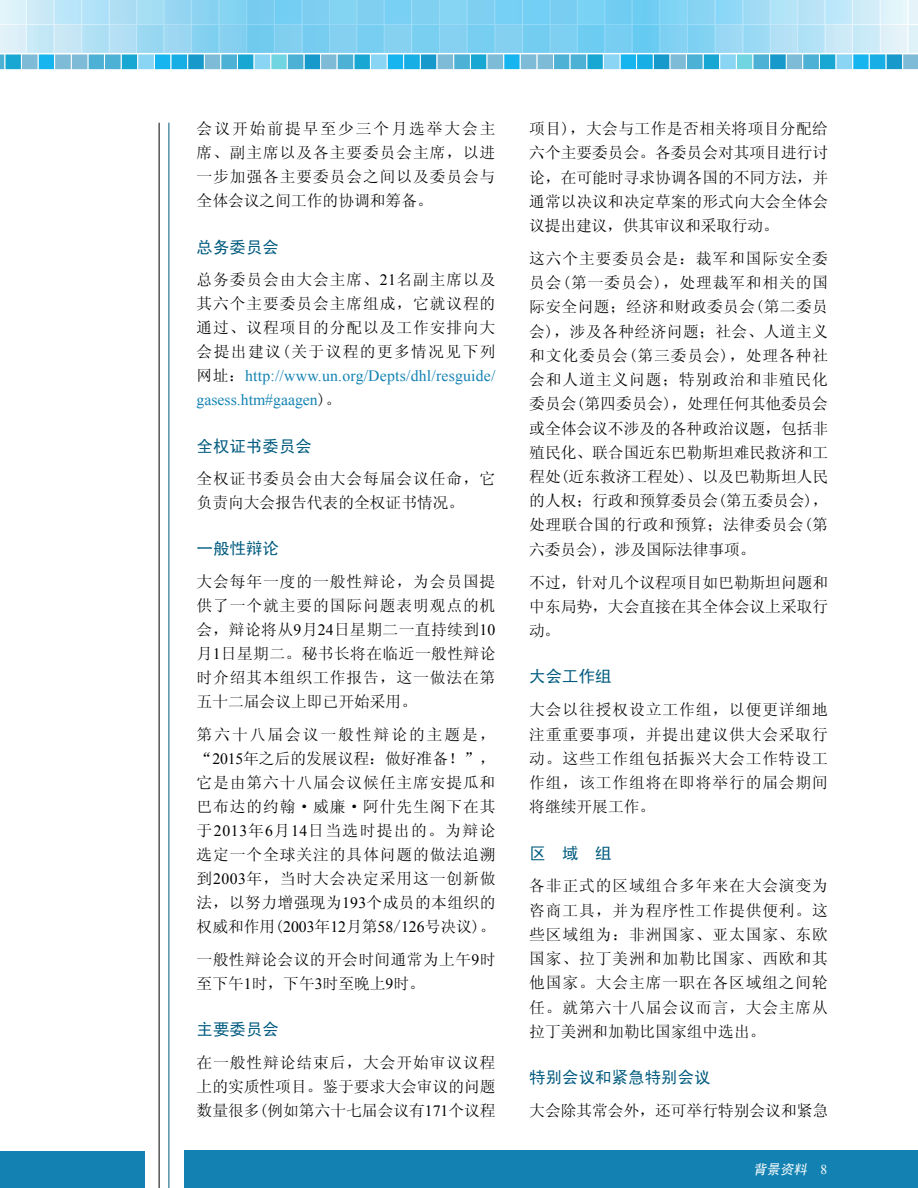
<style>
.page{position:relative;width:918px;height:1188px;background:#fff}
.page>*{position:absolute;margin:0;border:0;box-sizing:border-box;transform-origin:0 0}
.t1{font:16.5px "Sim Hei";color:#005b7f}
.t2{font:15.75px/24.2px "Sim Sun";letter-spacing:.025em;color:#000;text-align:justify}
.t3{font:15.75px/24px "Times New Roman";letter-spacing:.015em;color:#1382b3}
.t4{font:15.75px "Sim Sun";color:#000}
.t5{font:italic 13.5px "Sim Hei";color:#fff}
.s1{font-family:"Times New Roman"}
.s2{font-family:"Sim Sun";color:#000}
.s3{font-family:"Sim Hei"}
.s4{font-family:"Times New Roman";font-style:normal}
</style>
<div class="page">
<div style="left:0;top:1151px;width:145px;height:37px;background:#1382b3"></div>
<div style="left:185px;top:1150px;width:733px;height:38px;background:#1382b3"></div>
<hr style="left:169px;top:123px;width:1px;height:1065px;background:#005b7f">
<hr style="left:159px;top:123px;width:1px;height:1065px;background:#000">
<svg style="left:0;top:0;width:918px;height:69px;background:#92d6f1"></svg>
<div style="left:221px;top:54px;width:17px;height:16px;background:#4cb1d4;border:1px solid #fff"></div>
<div style="left:104px;top:54px;width:17px;height:16px;background:#4cb1d4;border:1px solid #fff"></div>
<div style="left:337px;top:54px;width:17px;height:16px;background:#4cb1d4;border:1px solid #fff"></div>
<div style="left:55px;top:54px;width:16px;height:16px;background:#7dbbd6"></div>
<div style="left:287px;top:54px;width:17px;height:16px;background:#4cb1d4;border:1px solid #fff"></div>
<div style="left:171px;top:54px;width:17px;height:16px;background:#17ade5;border:1px solid #fff"></div>
<div style="left:404px;top:54px;width:16px;height:16px;background:#17ade5"></div>
<div style="left:21px;top:54px;width:17px;height:16px;background:#7dbbd6;border:1px solid #fff"></div>
<div style="left:254px;top:54px;width:17px;height:16px;background:#8bd5f4;border:1px solid #fff"></div>
<div style="left:138px;top:54px;width:16px;height:16px;background:#8bd5f4"></div>
<div style="left:370px;top:54px;width:17px;height:16px;background:#8bd5f4;border:1px solid #fff"></div>
<div style="left:437px;top:53px;width:17px;height:17px;background:#7dbbd6;border:1px solid #fff"></div>
<div style="left:670px;top:53px;width:16px;height:17px;background:#7dbbd6;border:1px solid #fff"></div>
<svg style="left:553px;top:53px;width:17px;height:17px"></svg>
<div style="left:786px;top:53px;width:17px;height:17px;background:#7dbbd6;border:1px solid #fff"></div>
<svg style="left:504px;top:53px;width:16px;height:17px"></svg>
<div style="left:736px;top:53px;width:17px;height:17px;background:#71d4e1;border:1px solid #fff"></div>
<div style="left:620px;top:53px;width:17px;height:17px;background:#17b5f0;border:1px solid #fff"></div>
<svg style="left:853px;top:53px;width:16px;height:17px"></svg>
<div style="left:470px;top:53px;width:17px;height:17px;background:#17a7d2;border:1px solid #fff"></div>
<div style="left:703px;top:53px;width:17px;height:17px;background:#17a7d2;border:1px solid #fff"></div>
<svg style="left:587px;top:53px;width:16px;height:17px"></svg>
<div style="left:819px;top:53px;width:17px;height:17px;background:#17a7d2;border:1px solid #fff"></div>
<div style="left:537px;top:53px;width:17px;height:17px;background:#7dbbd6;border:1px solid #fff"></div>
<svg style="left:770px;top:53px;width:16px;height:17px"></svg>
<div style="left:653px;top:53px;width:17px;height:17px;background:#179acb;border:1px solid #fff"></div>
<div style="left:886px;top:53px;width:17px;height:17px;background:#179acb;border:1px solid #fff"></div>
<svg style="left:454px;top:53px;width:16px;height:17px"></svg>
<div style="left:686px;top:53px;width:17px;height:17px;background:#4cb1d4;border:1px solid #fff"></div>
<div style="left:570px;top:53px;width:17px;height:17px;background:#4cb1d4;border:1px solid #fff"></div>
<svg style="left:803px;top:53px;width:16px;height:17px"></svg>
<div style="left:520px;top:53px;width:17px;height:17px;background:#7dbbd6;border:1px solid #fff"></div>
<div style="left:753px;top:53px;width:17px;height:17px;background:#4cb1d4;border:1px solid #fff"></div>
<svg style="left:637px;top:53px;width:16px;height:17px"></svg>
<div style="left:869px;top:53px;width:17px;height:17px;background:#17ade5;border:1px solid #fff"></div>
<div style="left:487px;top:53px;width:17px;height:17px;background:#7dbbd6;border:1px solid #fff"></div>
<svg style="left:720px;top:53px;width:16px;height:17px"></svg>
<div style="left:603px;top:53px;width:17px;height:17px;background:#8bd5f4;border:1px solid #fff"></div>
<div style="left:836px;top:53px;width:17px;height:17px;background:#8bd5f4;border:1px solid #fff"></div>
<hr style="left:0;top:53px;width:918px;height:1px;background:#fff">
<hr style="left:0;top:69px;width:918px;height:2px;background:#fff">
<p class="t2" style="left:197px;top:117px;width:300px">会议开始前提早至少三个月选举大会主席、副主席以及各主要委员会主席，以进一步加强各主要委员会之间以及委员会与全体会议之间工作的协调和筹备。</p>
<p class="t1" style="left:197px;top:238px;width:84px">总务委员会</p>
<p class="t2" style="left:197px;top:268px;width:300px">总务委员会由大会主席、<span class="s1">21</span>名副主席以及其六个主要委员会主席组成，它就议程的通过、议程项目的分配以及工作安排向大会提出建议(关于议程的更多情况见下列</p>
<p class="t3" style="left:197px;top:364px;width:300px"><span class="s2">网址：</span>http://www.un.org/Depts/dhl/resguide/ gasess.htm#gaagen<span class="s2">)。</span></p>
<p class="t1" style="left:197px;top:437px;width:117px">全权证书委员会</p>
<p class="t2" style="left:197px;top:467px;width:300px">全权证书委员会由大会每届会议任命，它负责向大会报告代表的全权证书情况。</p>
<p class="t1" style="left:197px;top:540px;width:84px">一般性辩论</p>
<p class="t2" style="left:197px;top:570px;width:300px">大会每年一度的一般性辩论，为会员国提供了一个就主要的国际问题表明观点的机会，辩论将从<span class="s1">9</span>月<span class="s1">24</span>日星期二一直持续到<span class="s1">10</span>月<span class="s1">1</span>日星期二。秘书长将在临近一般性辩论时介绍其本组织工作报告，这一做法在第五十二届会议上即已开始采用。</p>
<p class="t2" style="left:197px;top:722px;width:300px">第六十八届会议一般性辩论的主题是，“<span class="s1">2015</span>年之后的发展议程：做好准备！”，它是由第六十八届会议候任主席安提瓜和巴布达的约翰<span class="s3">·</span>威廉<span class="s3">·</span>阿什先生阁下在其于<span class="s1">2013</span>年<span class="s1">6</span>月<span class="s1">14</span>日当选时提出的。为辩论选定一个全球关注的具体问题的做法追溯到<span class="s1">2003</span>年，当时大会决定采用这一创新做法，以努力增强现为<span class="s1">193</span>个成员的本组织的权威和作用(<span class="s1">2003</span>年<span class="s1">12</span>月第<span class="s1">58</span>/<span class="s1">126</span>号决议)。</p>
<p class="t2" style="left:197px;top:948px;width:300px">一般性辩论会议的开会时间通常为上午<span class="s1">9</span>时至下午<span class="s1">1</span>时，下午<span class="s1">3</span>时至晚上<span class="s1">9</span>时。</p>
<p class="t1" style="left:197px;top:1021px;width:84px">主要委员会</p>
<p class="t2" style="left:197px;top:1050px;width:300px">在一般性辩论结束后，大会开始审议议程上的实质性项目。鉴于要求大会审议的问题数量很多(例如第六十七届会议有<span class="s1">171</span>个议程</p>
<p class="t2" style="left:529px;top:117px;width:300px">项目)，大会与工作是否相关将项目分配给六个主要委员会。各委员会对其项目进行讨论，在可能时寻求协调各国的不同方法，并通常以决议和决定草案的形式向大会全体会议提出建议，供其审议和采取行动。</p>
<p class="t2" style="left:529px;top:246px;width:300px">这六个主要委员会是：裁军和国际安全委员会(第一委员会)，处理裁军和相关的国际安全问题；经济和财政委员会(第二委员会)，涉及各种经济问题；社会、人道主义和文化委员会(第三委员会)，处理各种社会和人道主义问题；特别政治和非殖民化委员会(第四委员会)，处理任何其他委员会或全体会议不涉及的各种政治议题，包括非殖民化、联合国近东巴勒斯坦难民救济和工程处(近东救济工程处)、以及巴勒斯坦人民的人权；行政和预算委员会(第五委员会)，处理联合国的行政和预算；法律委员会(第六委员会)，涉及国际法律事项。</p>
<p class="t2" style="left:529px;top:570px;width:300px">不过，针对几个议程项目如巴勒斯坦问题和中东局势，大会直接在其全体会议上采取行动。</p>
<p class="t1" style="left:529px;top:668px;width:84px">大会工作组</p>
<p class="t2" style="left:529px;top:698px;width:300px">大会以往授权设立工作组，以便更详细地注重重要事项，并提出建议供大会采取行动。这些工作组包括振兴大会工作特设工作组，该工作组将在即将举行的届会期间将继续开展工作。</p>
<p class="t1" style="left:529px;top:844px;width:84px">区 域 组</p>
<p class="t2" style="left:529px;top:874px;width:300px">各非正式的区域组合多年来在大会演变为咨商工具，并为程序性工作提供便利。这些区域组为：非洲国家、亚太国家、东欧国家、拉丁美洲和加勒比国家、西欧和其他国家。大会主席一职在各区域组之间轮任。就第六十八届会议而言，大会主席从拉丁美洲和加勒比国家组中选出。</p>
<p class="t1" style="left:529px;top:1069px;width:183px">特别会议和紧急特别会议</p>
<p class="t4" style="left:529px;top:1103px;width:300px">大会除其常会外，还可举行特别会议和紧急</p>
<p class="t5" style="left:753px;top:1163px;width:76px">背景资料 <span class="s4">8</span></p>
</div>
